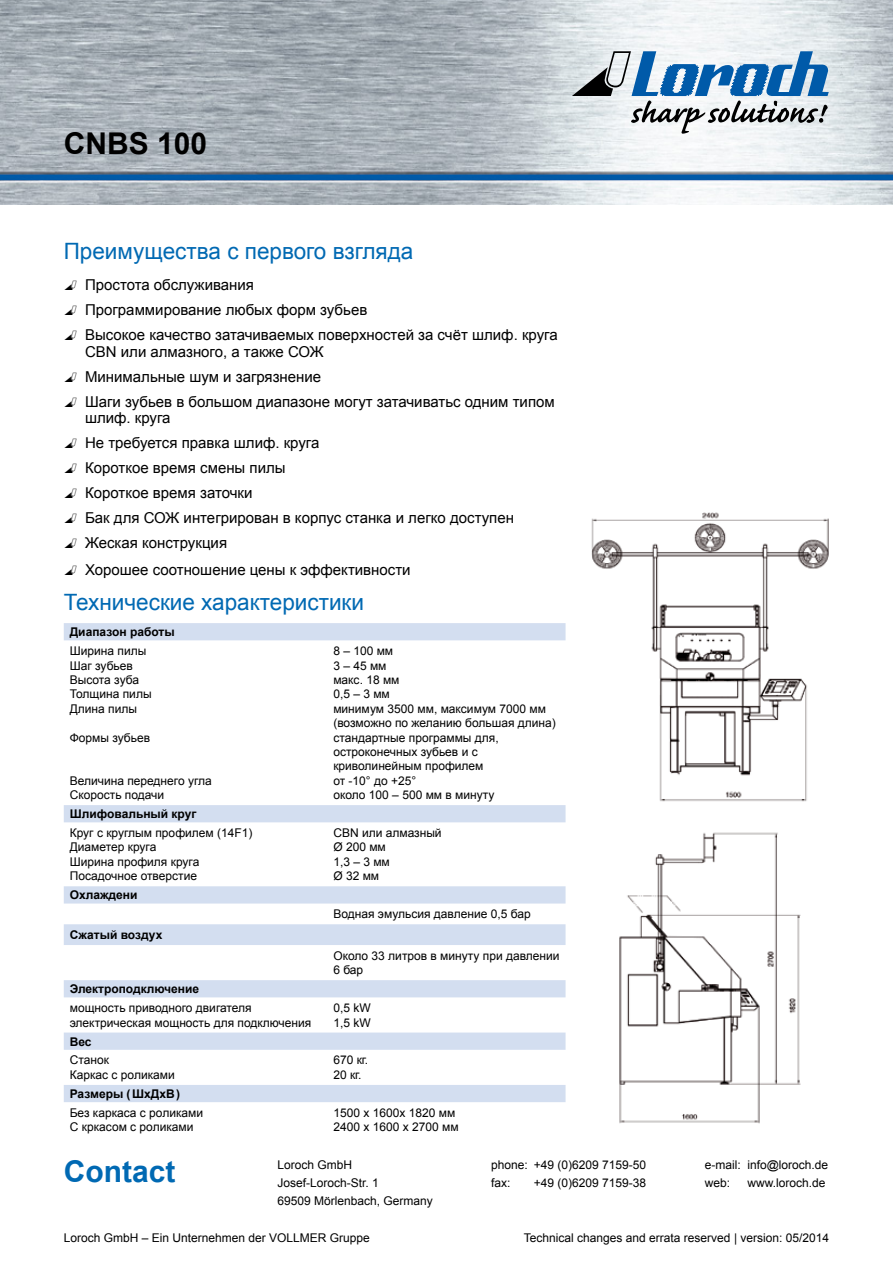
<style>
.page{position:relative;width:893px;height:1263px;background:#fff}
.page>*{position:absolute;margin:0;border:0;box-sizing:border-box;transform-origin:0 0}
.t1{font:700 30px "Arial";color:#000}
.t2{font:700 30px "Arial";color:#0069b3}
.t3{font:22.5px "Arial";color:#0069b3}
.t4{font:15px/25px "Arial";color:#000}
.t5{font:12px/14.4px "Arial";color:#000}
.t6{font:700 12px "Arial";color:#000}
</style>
<div class="page">
<img style="left:0;top:0;width:893px;height:204px">
<svg style="left:572px;top:51px;width:257px;height:83px"></svg>
<img style="left:591px;top:512px;width:238px;height:612px">
<svg style="left:64px;top:623px;width:502px;height:479px"></svg>
<h1 class="t1" style="left:64px;top:123px;width:145px">CNBS 100</h1>
<h2 class="t3" style="left:64px;top:236px;width:351px">Преимущества c первого взгляда</h2>
<p class="t4" style="left:85px;top:273px;width:474px">Простота обслуживания<br>Программирование любых форм зубьев<br>Высокое качество затачиваемых поверхностей за счёт шлиф. круга</p>
<p class="t4" style="left:85px;top:339px;width:471px">CBN или алмазного, а также СОЖ<br>Минимальные шум и загрязнение<br>Шаги зубьев в большом диапазоне могут затачиватьс одним типом</p>
<p class="t4" style="left:85px;top:406px;width:430px">шлиф. круга<br>Не требуется правка шлиф. круга<br>Короткое время смены пилы<br>Короткое время заточки<br>Бак для СОЖ интегрирован в корпус станка и легко доступен<br>Жеская конструкция</p>
<p class="t4" style="left:85px;top:557px;width:327px">Хорошее соотношение цены к эффективности</p>
<h2 class="t3" style="left:64px;top:588px;width:302px">Технические характеристики</h2>
<p class="t6" style="left:70px;top:624px;width:106px">Диапазон работы</p>
<p class="t5" style="left:70px;top:644px;width:83px">Ширина пилы<br>Шаг зубьев<br>Высота зуба<br>Толщина пилы<br>Длина пилы</p>
<p class="t5" style="left:70px;top:730px;width:82px">Формы зубьев</p>
<p class="t5" style="left:70px;top:773px;width:144px">Величина переднего угла<br>Скорость подачи</p>
<p class="t5" style="left:333px;top:644px;width:224px">8 – 100 мм<br>3 – 45 мм<br>макс. 18 мм<br>0,5 – 3 мм<br>минимум 3500 мм, максимум 7000 мм (возможно по желанию большая длина) стандартные программы для, остроконечных зубьев и с криволинейным профилем<br>от -10° до +25°<br>около 100 – 500 мм в минуту</p>
<p class="t6" style="left:70px;top:806px;width:128px">Шлифовальный круг</p>
<p class="t5" style="left:70px;top:826px;width:184px">Круг с круглым профилем (14F1)<br>Диаметер круга<br>Ширина профиля круга<br>Посадочное отверстие</p>
<p class="t5" style="left:333px;top:826px;width:110px">CBN или алмазный<br>Ø 200 мм<br>1,3 – 3 мм<br>Ø 32 мм</p>
<p class="t6" style="left:70px;top:887px;width:69px">Охлаждени</p>
<p class="t5" style="left:333px;top:907px;width:199px">Водная эмульсия давление 0,5 бар</p>
<p class="t6" style="left:70px;top:927px;width:94px">Сжатый воздух</p>
<p class="t5" style="left:333px;top:948px;width:228px">Около 33 литров в минуту при давлении<br>6 бар</p>
<p class="t6" style="left:70px;top:981px;width:131px">Электроподключение</p>
<p class="t5" style="left:70px;top:1001px;width:243px">мощность приводного двигателя электрическая мощность для подключения</p>
<p class="t5" style="left:333px;top:1001px;width:39px">0,5 kW<br>1,5 kW</p>
<p class="t6" style="left:70px;top:1033px;width:23px">Вес</p>
<p class="t5" style="left:70px;top:1053px;width:107px">Станок<br>Каркас с роликами</p>
<p class="t5" style="left:333px;top:1053px;width:36px">670 кг.<br>20 кг.</p>
<p class="t6" style="left:70px;top:1086px;width:112px">Размеры (ШхДхВ)</p>
<p class="t5" style="left:70px;top:1105px;width:135px">Без каркаса с роликами<br>С кркасом с роликами</p>
<p class="t5" style="left:333px;top:1105px;width:127px">1500 x 1600x 1820 мм<br>2400 x 1600 x 2700 мм</p>
<h1 class="t2" style="left:64px;top:1152px;width:113px">Contact</h1>
<p class="t5" style="left:277px;top:1156px;width:157px;line-height:18px">Loroch GmbH<br>Josef-Loroch-Str. 1<br>69509 Mörlenbach, Germany</p>
<p class="t5" style="left:491px;top:1156px;width:156px;line-height:18px">phone: +49 (0)6209 7159-50 fax:</p>
<p class="t5" style="left:534px;top:1176px;width:114px">+49 (0)6209 7159-38</p>
<p class="t5" style="left:705px;top:1156px;width:125px;line-height:18px">e-mail: info@loroch.de web:</p>
<p class="t5" style="left:747px;top:1176px;width:80px">www.loroch.de</p>
<p class="t5" style="left:64px;top:1231px;width:308px">Loroch GmbH – Ein Unternehmen der VOLLMER Gruppe</p>
<p class="t5" style="left:524px;top:1231px;width:307px">Technical changes and errata reserved | version: 05/2014</p>
</div>
